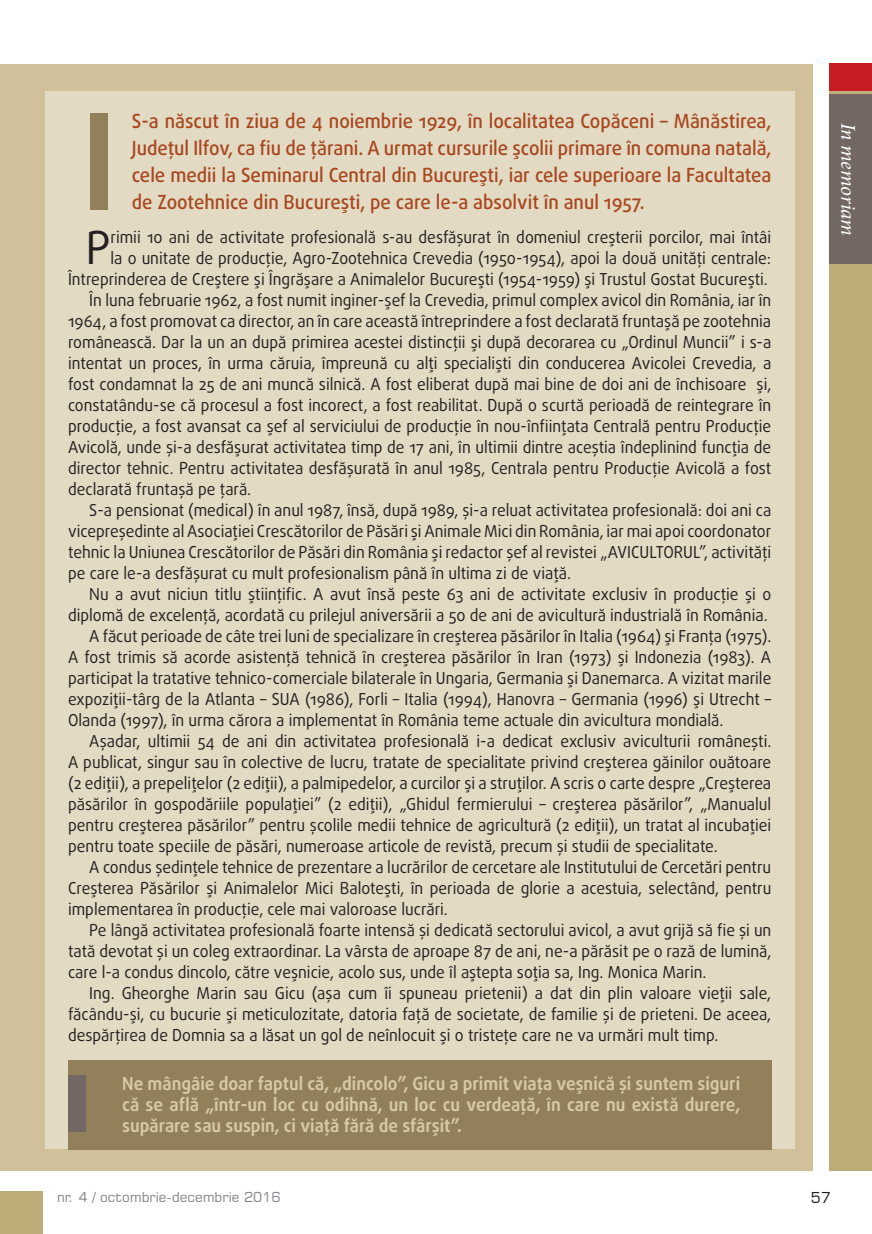
<style>
.page{position:relative;width:872px;height:1234px;background:#fff}
.page>*{position:absolute;margin:0;border:0;box-sizing:border-box;transform-origin:0 0}
.t1{font:45.45px "Daxline Pro";color:#231f20;scale:.95 1}
.t2{font:italic 21px "Minion Pro";letter-spacing:-.005em;color:#fff}
.t3{font:500 19.5px/27px "Daxline Pro";color:#a84720;text-align:justify;scale:.95 1}
.t4{font:700 18px/21px "Daxline Pro";color:#d6c9a5;text-align:justify;scale:.95 1}
.t5{font:16.5px/21px "Daxline Pro";color:#231f20;text-align:justify;scale:.95 1}
.t6{font:15px "Square 721 BT";color:#231f20}
.t7{font:13.5px "Square 721 BT";color:#808285}
</style>
<div class="page">
<div style="left:0;top:1191px;width:43px;height:42px;background:#bdad78"></div>
<div style="left:829px;top:64px;width:43px;height:190px;background:#c61c22"></div>
<div style="left:829px;top:91px;width:43px;height:1079px;background:#bdad78"></div>
<div style="left:829px;top:94px;width:43px;height:170px;background:#736763"></div>
<div style="left:0;top:64px;width:812px;height:1106px;background:#d0c19a"></div>
<div style="left:45px;top:91px;width:749px;height:1057px;background:#e2dac2"></div>
<div style="left:91px;top:112px;width:17px;height:97px;background:#91805a"></div>
<div style="left:68px;top:1059px;width:703px;height:89px;background:#91805a"></div>
<div style="left:68px;top:1075px;width:17px;height:56px;background:#736763"></div>
<p class="t3" style="left:132px;top:107px;width:674px">S-a născut în ziua de 4 noiembrie 1929, în localitatea Copăceni – Mânăstirea,</p>
<p class="t3" style="left:132px;top:134px;width:674px">Judeţul Ilfov, ca fiu de ţărani. A urmat cursurile şcolii primare în comuna natală, cele medii la Seminarul Central din Bucureşti, iar cele superioare la Facultatea de Zootehnice din Bucureşti, pe care le-a absolvit în anul 1957.</p>
<p class="t5" style="left:68px;top:226px;width:741px;text-align:right">rimii 10 ani de activitate profesională s-au desfășurat în domeniul creşterii porcilor, mai întâi<br>la o unitate de producţie, Agro-Zootehnica Crevedia (1950-1954), apoi la două unităţi centrale:<br>Întreprinderea de Creştere şi Îngrăşare a Animalelor Bucureşti (1954-1959) şi Trustul Gostat Bucureşti.</p>
<p class="t5" style="left:68px;top:289px;width:742px;text-indent:21px">În luna februarie 1962, a fost numit inginer-şef la Crevedia, primul complex avicol din România, iar în 1964, a fost promovat ca director, an în care această întreprindere a fost declarată fruntaşă pe zootehnia românească. Dar la un an după primirea acestei distincţii şi după decorarea cu „Ordinul Muncii” i s-a intentat un proces, în urma căruia, împreună cu alți specialişti din conducerea Avicolei Crevedia, a fost condamnat la 25 de ani muncă silnică. A fost eliberat după mai bine de doi ani de închisoare şi, constatându-se că procesul a fost incorect, a fost reabilitat. După o scurtă perioadă de reintegrare în producţie, a fost avansat ca şef al serviciului de producţie în nou-înființata Centrală pentru Producţie Avicolă, unde și-a desfăşurat activitatea timp de 17 ani, în ultimii dintre aceștia îndeplinind funcția de director tehnic. Pentru activitatea desfășurată în anul 1985, Centrala pentru Producţie Avicolă a fost declarată fruntașă pe ţară.</p>
<p class="t5" style="left:68px;top:499px;width:742px;text-indent:21px">S-a pensionat (medical) în anul 1987, însă, după 1989, și-a reluat activitatea profesională: doi ani ca vicepreședinte al Asociației Crescătorilor de Păsări şi Animale Mici din România, iar mai apoi coordonator tehnic la Uniunea Crescătorilor de Păsări din România şi redactor șef al revistei „AVICULTORUL”, activităţi pe care le-a desfășurat cu mult profesionalism până în ultima zi de viață.</p>
<p class="t5" style="left:68px;top:583px;width:741px;text-align:right">Nu a avut niciun titlu ştiinţific. A avut însă peste 63 ani de activitate exclusiv în producţie şi o diplomă de excelenţă, acordată cu prilejul aniversării a 50 de ani de avicultură industrială în România.</p>
<p class="t5" style="left:68px;top:625px;width:742px;text-indent:21px">A făcut perioade de câte trei luni de specializare în creşterea păsărilor în Italia (1964) şi Franţa (1975).<br>A fost trimis să acorde asistenţă tehnică în creşterea păsărilor în Iran (1973) şi Indonezia (1983). A participat la tratative tehnico-comerciale bilaterale în Ungaria, Germania şi Danemarca. A vizitat marile expoziții-târg de la Atlanta – SUA (1986), Forli – Italia (1994), Hanovra – Germania (1996) şi Utrecht – Olanda (1997), în urma cărora a implementat în România teme actuale din avicultura mondială.</p>
<p class="t5" style="left:68px;top:730px;width:742px;text-indent:21px">Așadar, ultimii 54 de ani din activitatea profesională i-a dedicat exclusiv aviculturii românești.<br>A publicat, singur sau în colective de lucru, tratate de specialitate privind creşterea găinilor ouătoare (2 ediții), a prepelițelor (2 ediții), a palmipedelor, a curcilor şi a struților. A scris o carte despre „Creşterea păsărilor în gospodăriile populației” (2 ediții), „Ghidul fermierului – creşterea păsărilor”, „Manualul pentru creşterea păsărilor” pentru școlile medii tehnice de agricultură (2 ediții), un tratat al incubației pentru toate speciile de păsări, numeroase articole de revistă, precum și studii de specialitate.</p>
<p class="t5" style="left:68px;top:856px;width:742px;text-indent:21px">A condus ședințele tehnice de prezentare a lucrărilor de cercetare ale Institutului de Cercetări pentru Creşterea Păsărilor şi Animalelor Mici Baloteşti, în perioada de glorie a acestuia, selectând, pentru implementarea în producţie, cele mai valoroase lucrări.</p>
<p class="t5" style="left:68px;top:919px;width:742px;text-indent:21px">Pe lângă activitatea profesională foarte intensă și dedicată sectorului avicol, a avut grijă să fie și un tată devotat și un coleg extraordinar. La vârsta de aproape 87 de ani, ne-a părăsit pe o rază de lumină, care l-a condus dincolo, către veşnicie, acolo sus, unde îl aştepta soția sa, Ing. Monica Marin.</p>
<p class="t5" style="left:68px;top:982px;width:741px;text-indent:21px">Ing. Gheorghe Marin sau Gicu (așa cum îi spuneau prietenii) a dat din plin valoare vieții sale, făcându-şi, cu bucurie şi meticulozitate, datoria faţă de societate, de familie și de prieteni. De aceea, despărţirea de Domnia sa a lăsat un gol de neînlocuit şi o tristeţe care ne va urmări mult timp.</p>
<p class="t4" style="left:122px;top:1072px;width:652px">Ne mângâie doar faptul că, „dincolo”, Gicu a primit viaţa veşnică și suntem siguri că se află „într-un loc cu odihnă, un loc cu verdeaţă, în care nu există durere, supărare sau suspin, ci viaţă fără de sfârşit”.</p>
<p class="t1" style="left:86px;top:217px;width:27px">P</p>
<p class="t2" style="left:862px;top:122px;width:115px;rotate:90deg">In memoriam</p>
<p class="t7" style="left:57px;top:1187px;width:225px">nr. 4 / octombrie-decembrie 2016</p>
<p class="t6" style="left:810px;top:1187px;width:22px">57</p>
</div>
